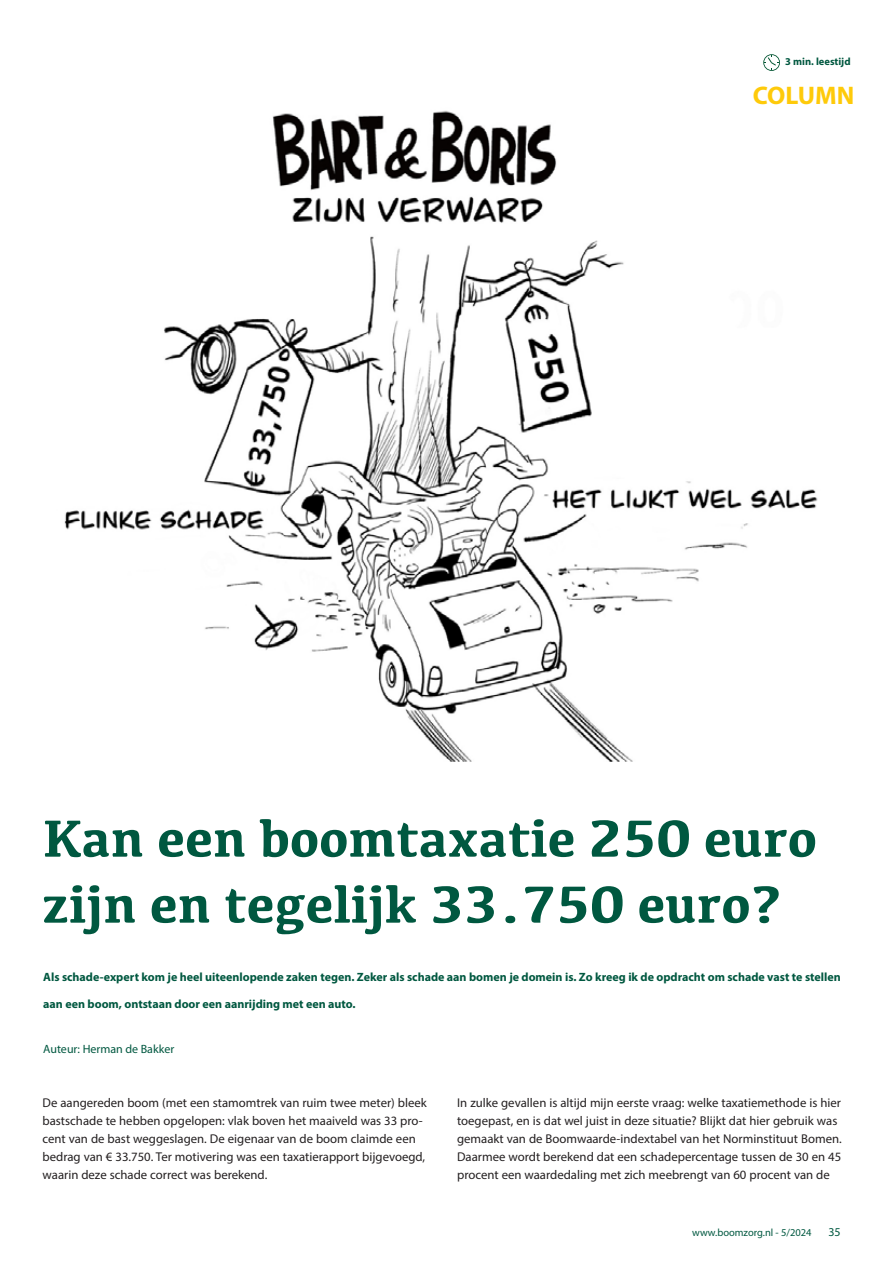
<style>
.page{position:relative;width:893px;height:1263px;background:#fff}
.page>*{position:absolute;margin:0;border:0;box-sizing:border-box;transform-origin:0 0}
.t1{font:700 54px/66px "Kefa";color:#005840}
.t2{font:700 25.5px "Myriad Pro";color:#feca0a}
.t3{font:12.75px/18px "Myriad Pro";color:#231f20}
.t4{font:700 12px "Myriad Pro";color:#005840}
.t5{font:12px "Myriad Pro";color:#005840}
.t6{font:10.5px "Myriad Pro";color:#005840}
.t7{font:700 10.5px "Myriad Pro";color:#005840}
</style>
<div class="page">
<img style="left:64px;top:110px;width:754px;height:651px">
<svg style="left:763px;top:54px;width:17px;height:17px"></svg>
<p class="t7" style="left:785px;top:55px;width:67px">3 min. leestijd</p>
<h2 class="t2" style="left:753px;top:79px;width:103px">COLUMN</h2>
<h1 class="t1" style="left:43px;top:803px;width:776px">Kan een boomtaxatie 250 euro zijn en tegelijk 33.750 euro?</h1>
<p class="t4" style="left:43px;top:969px;width:799px">Als schade-expert kom je heel uiteenlopende zaken tegen. Zeker als schade aan bomen je domein is. Zo kreeg ik de opdracht om schade vast te stellen</p>
<p class="t4" style="left:43px;top:996px;width:314px">aan een boom, ontstaan door een aanrijding met een auto.</p>
<p class="t5" style="left:43px;top:1042px;width:133px">Auteur: Herman de Bakker</p>
<p class="t3" style="left:43px;top:1094px;width:386px">De aangereden boom (met een stamomtrek van ruim twee meter) bleek bastschade te hebben opgelopen: vlak boven het maaiveld was 33 pro&shy;cent van de bast weggeslagen. De eigenaar van de boom claimde een bedrag van € 33.750. Ter motivering was een taxatierapport bijgevoegd, waarin deze schade correct was berekend.</p>
<p class="t3" style="left:457px;top:1094px;width:386px">In zulke gevallen is altijd mijn eerste vraag: welke taxatiemethode is hier toegepast, en is dat wel juist in deze situatie? Blijkt dat hier gebruik was gemaakt van de Boomwaarde-indextabel van het Norminstituut Bomen.<br>Daarmee wordt berekend dat een schadepercentage tussen de 30 en 45 procent een waardedaling met zich meebrengt van 60 procent van de</p>
<p class="t6" style="left:692px;top:1226px;width:121px">www.boomzorg.nl - 5/2024</p>
<p class="t5" style="left:828px;top:1224px;width:14px">35</p>
</div>
